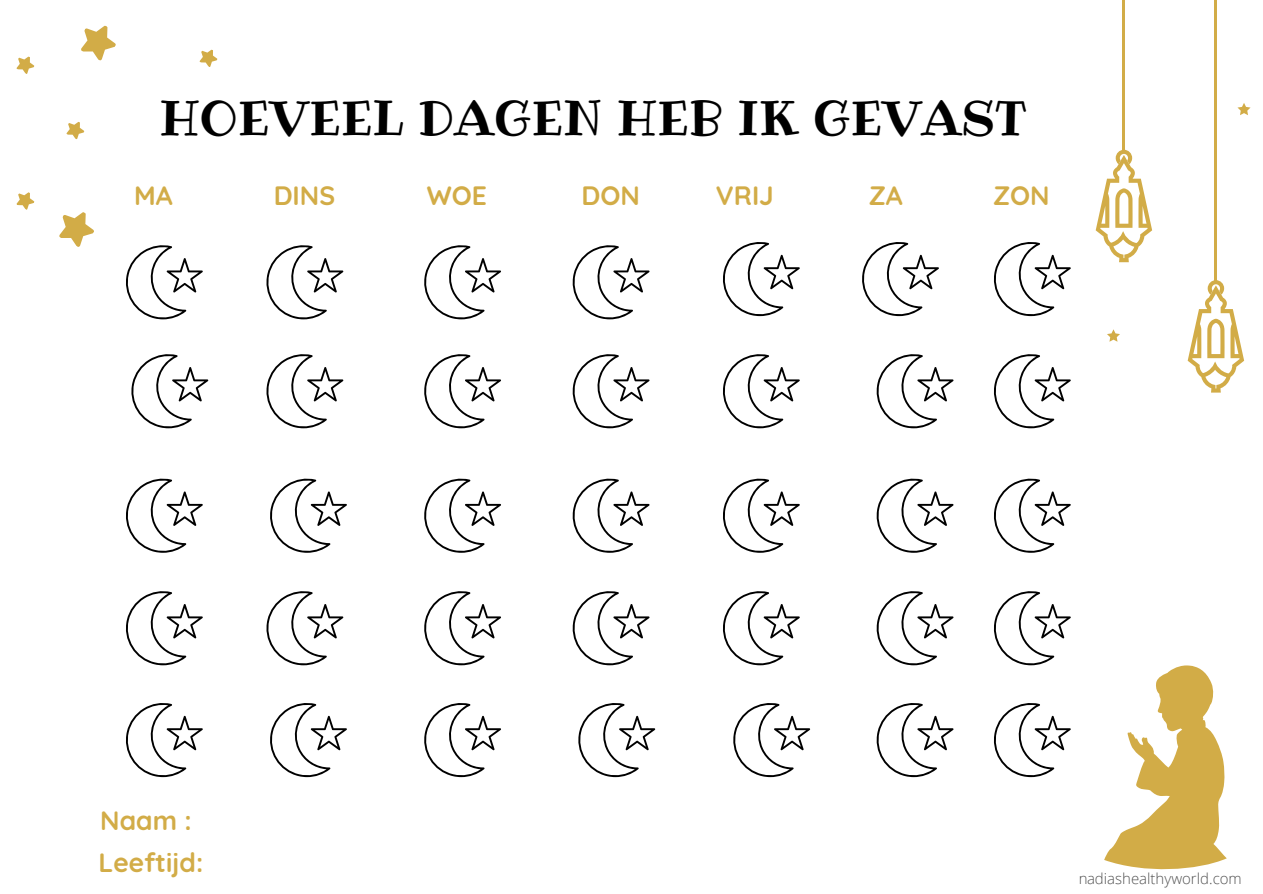
<style>
.page{position:relative;width:1263px;height:894px;background:#fff}
.page>*{position:absolute;margin:0;border:0;box-sizing:border-box;transform-origin:0 0}
.t1{font:48px "Ribeye";color:#000}
.t2{font:700 26.4px "Quicksand";color:#d2ac47}
.t3{font:300 15px "Open Sans";color:#000}
</style>
<div class="page">
<svg style="left:81px;top:25px;width:35px;height:36px"></svg>
<svg style="left:16px;top:192px;width:19px;height:18px"></svg>
<svg style="left:126px;top:245px;width:77px;height:74px"></svg>
<svg style="left:266px;top:245px;width:77px;height:74px"></svg>
<svg style="left:131px;top:354px;width:77px;height:74px"></svg>
<svg style="left:126px;top:478px;width:77px;height:74px"></svg>
<svg style="left:126px;top:591px;width:77px;height:74px"></svg>
<svg style="left:266px;top:354px;width:77px;height:74px"></svg>
<svg style="left:270px;top:478px;width:77px;height:74px"></svg>
<svg style="left:126px;top:703px;width:77px;height:73px"></svg>
<svg style="left:424px;top:245px;width:77px;height:74px"></svg>
<svg style="left:424px;top:354px;width:77px;height:74px"></svg>
<svg style="left:266px;top:591px;width:77px;height:74px"></svg>
<svg style="left:270px;top:703px;width:77px;height:73px"></svg>
<svg style="left:572px;top:245px;width:77px;height:74px"></svg>
<svg style="left:424px;top:478px;width:77px;height:74px"></svg>
<svg style="left:424px;top:591px;width:77px;height:74px"></svg>
<svg style="left:424px;top:703px;width:77px;height:73px"></svg>
<svg style="left:572px;top:354px;width:77px;height:74px"></svg>
<svg style="left:572px;top:478px;width:77px;height:74px"></svg>
<svg style="left:572px;top:591px;width:77px;height:74px"></svg>
<svg style="left:578px;top:703px;width:77px;height:73px"></svg>
<svg style="left:723px;top:242px;width:77px;height:74px"></svg>
<svg style="left:862px;top:242px;width:77px;height:74px"></svg>
<svg style="left:994px;top:242px;width:77px;height:74px"></svg>
<svg style="left:723px;top:354px;width:77px;height:74px"></svg>
<svg style="left:876px;top:354px;width:77px;height:74px"></svg>
<svg style="left:994px;top:354px;width:77px;height:74px"></svg>
<svg style="left:723px;top:478px;width:77px;height:74px"></svg>
<svg style="left:723px;top:591px;width:77px;height:74px"></svg>
<svg style="left:876px;top:478px;width:77px;height:74px"></svg>
<svg style="left:994px;top:478px;width:77px;height:74px"></svg>
<svg style="left:733px;top:703px;width:77px;height:73px"></svg>
<svg style="left:876px;top:591px;width:77px;height:74px"></svg>
<svg style="left:876px;top:703px;width:77px;height:73px"></svg>
<svg style="left:994px;top:591px;width:77px;height:74px"></svg>
<svg style="left:994px;top:703px;width:77px;height:73px"></svg>
<hr style="left:1214px;top:0;width:3px;height:283px;background:#d2ac47">
<svg style="left:1187px;top:280px;width:57px;height:112px"></svg>
<hr style="left:1122px;top:0;width:3px;height:153px;background:#d2ac47">
<svg style="left:1096px;top:150px;width:56px;height:112px"></svg>
<svg style="left:1107px;top:329px;width:13px;height:12px"></svg>
<svg style="left:1237px;top:103px;width:13px;height:12px"></svg>
<svg style="left:1104px;top:665px;width:123px;height:203px"></svg>
<svg style="left:199px;top:49px;width:19px;height:18px"></svg>
<svg style="left:66px;top:122px;width:19px;height:18px"></svg>
<svg style="left:16px;top:56px;width:19px;height:18px"></svg>
<svg style="left:59px;top:212px;width:35px;height:35px"></svg>
<h1 class="t1" style="left:159px;top:85px;width:869px">HOEVEEL DAGEN HEB IK GEVAST</h1>
<p class="t2" style="left:134px;top:178px;width:40px">MA</p>
<p class="t2" style="left:274px;top:178px;width:63px">DINS</p>
<p class="t2" style="left:427px;top:178px;width:62px">WOE</p>
<p class="t2" style="left:582px;top:178px;width:60px">DON</p>
<p class="t2" style="left:716px;top:178px;width:59px">VRIJ</p>
<p class="t2" style="left:869px;top:178px;width:36px">ZA</p>
<p class="t2" style="left:993px;top:178px;width:58px">ZON</p>
<p class="t2" style="left:100px;top:802px;width:93px">Naam :</p>
<p class="t2" style="left:99px;top:845px;width:106px">Leeftijd:</p>
<p class="t3" style="left:1078px;top:867px;width:165px">nadiashealthyworld.com</p>
</div>
